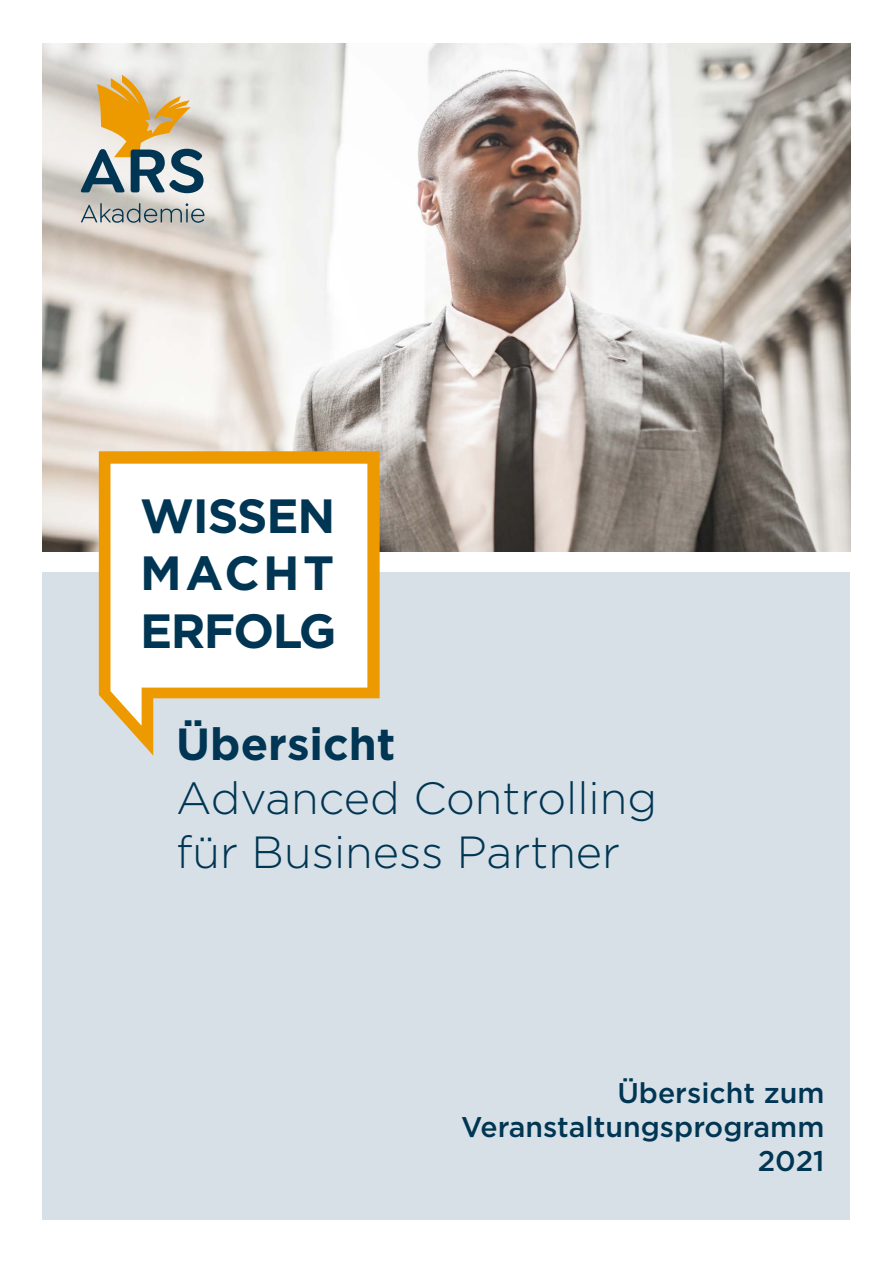
<style>
.page{position:relative;width:893px;height:1263px;background:#fff}
.page>*{position:absolute;margin:0;border:0;box-sizing:border-box;transform-origin:0 0}
.t1{font:700 48px/57.6px "Gotham";letter-spacing:-.025em;color:#003653;text-align:justify}
.t2{font:300 45px/54px "Gotham";color:#003653}
.t3{font:700 45px "Gotham";color:#003653}
.t4{font:500 28.5px/34.2px "Gotham";color:#003653;text-align:right}
</style>
<div class="page">
<img style="left:43px;top:43px;width:807px;height:509px">
<svg style="left:81px;top:203px;width:123px;height:20px"></svg>
<svg style="left:80px;top:75px;width:123px;height:118px"></svg>
<div style="left:43px;top:572px;width:807px;height:647px;background:#d8e0e7"></div>
<svg style="left:99px;top:451px;width:281px;height:305px;fill:#fff"></svg>
<h1 class="t1" style="left:140px;top:487px;width:198px">WISSEN MACHT ERFOLG</h1>
<h2 class="t3" style="left:176px;top:714px;width:221px">Übersicht</h2>
<h2 class="t2" style="left:176px;top:769px;width:482px">Advanced Controlling für Business Partner</h2>
<p class="t4" style="left:461px;top:1075px;width:365px">Übersicht zum<br>Veranstaltungsprogramm<br>2021</p>
</div>
